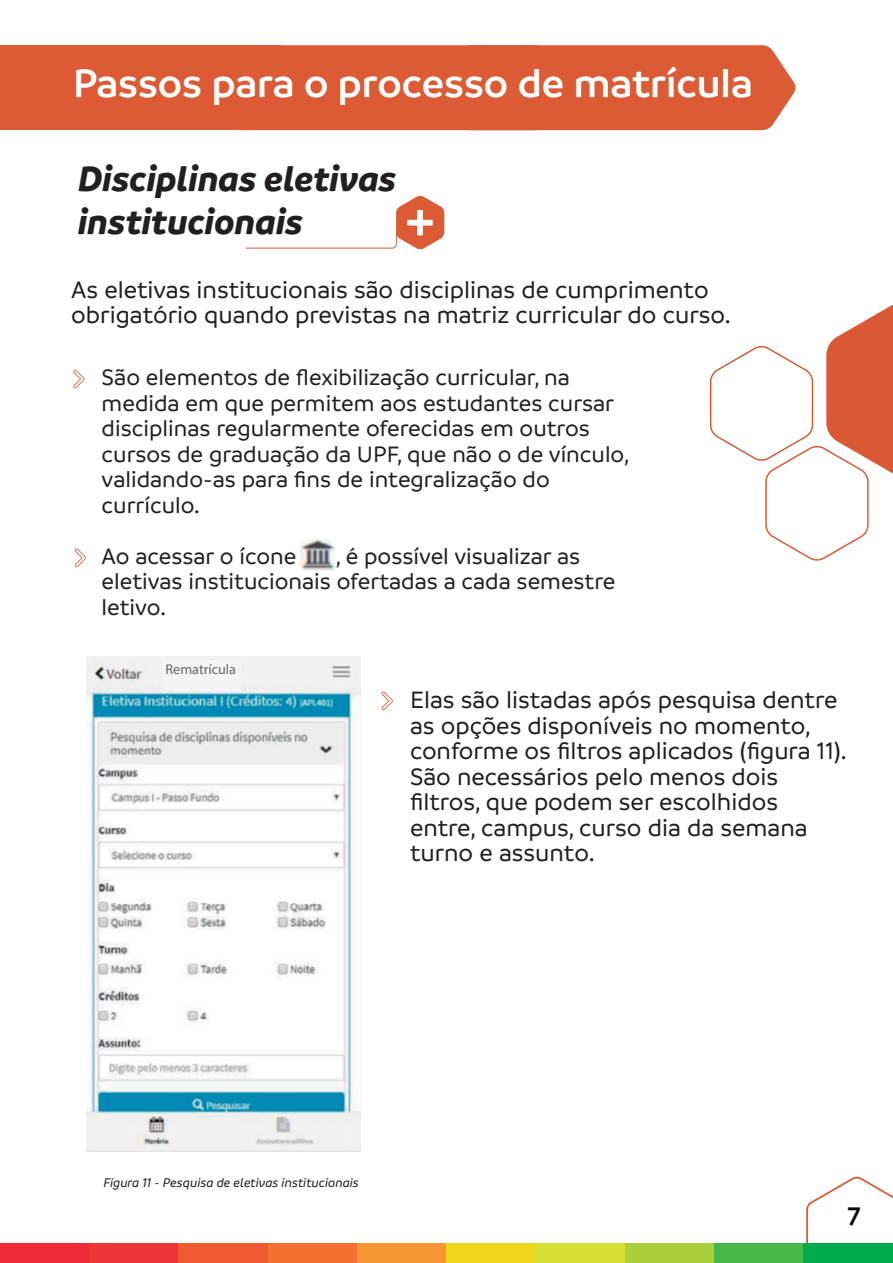
<style>
.page{position:relative;width:893px;height:1263px;background:#fff}
.page>*{position:absolute;margin:0;border:0;box-sizing:border-box;transform-origin:0 0}
.t1{font:700 58.35px "Branding";color:#fff}
.t2{font:600 42.3px "Branding";color:#fff}
.t3{font:italic 700 37.65px/43.3px "Branding";color:#231f20}
.t4{font:600 27.45px "Branding";color:#0b090c}
.t5{font:500 25.5px/25.5px "Branding";color:#231f20}
.t6{font:500 24px/25.5px "Branding";color:#231f20}
.t7{font:14.25px "Myriad Pro";color:#646667}
.t8{font:italic 500 13.5px "Branding";color:#231f20}
</style>
<div class="page">
<svg style="left:805px;top:1176px;width:88px;height:68px"></svg>
<div style="left:0;top:1244px;width:89px;height:19px;background:#ed2a38"></div>
<div style="left:89px;top:1244px;width:90px;height:19px;background:#ee3537"></div>
<div style="left:179px;top:1244px;width:89px;height:19px;background:#f05a33"></div>
<div style="left:268px;top:1244px;width:89px;height:19px;background:#f37032"></div>
<div style="left:357px;top:1244px;width:89px;height:19px;background:#f79532"></div>
<div style="left:446px;top:1244px;width:90px;height:19px;background:#efd51c"></div>
<div style="left:536px;top:1244px;width:89px;height:19px;background:#d4df30"></div>
<div style="left:625px;top:1244px;width:89px;height:19px;background:#abcf3b"></div>
<div style="left:714px;top:1244px;width:90px;height:19px;background:#48b749"></div>
<div style="left:804px;top:1244px;width:89px;height:19px;background:#00ab4d"></div>
<div style="left:0;top:45px;width:796px;height:85px;background:#dc5a34"></div>
<svg style="left:709px;top:304px;width:184px;height:257px"></svg>
<svg style="left:245px;top:196px;width:199px;height:54px"></svg>
<svg style="left:73px;top:370px;width:12px;height:18px"></svg>
<svg style="left:381px;top:691px;width:12px;height:19px"></svg>
<svg style="left:74px;top:548px;width:12px;height:19px"></svg>
<img style="left:300px;top:538px;width:36px;height:33px">
<img style="left:300px;top:547px;width:36px;height:21px">
<img style="left:86px;top:657px;width:274px;height:495px">
<div style="left:163px;top:660px;width:78px;height:31px;background:#f4f4f4"></div>
<h2 class="t2" style="left:73px;top:60px;width:681px">Passos para o processo de matrícula</h2>
<h3 class="t3" style="left:78px;top:157px;width:320px">Disciplinas eletivas institucionais</h3>
<h1 class="t1" style="left:405px;top:184px;width:31px">+</h1>
<p class="t5" style="left:71px;top:277px;width:661px">As eletivas institucionais são disciplinas de cumprimento obrigatório quando previstas na matriz curricular do curso.</p>
<p class="t6" style="left:102px;top:365px;width:529px">São elementos de flexibilização curricular, na medida em que permitem aos estudantes cursar disciplinas regularmente oferecidas em outros cursos de graduação da UPF, que não o de vínculo, validando-as para fins de integralização do currículo.</p>
<p class="t6" style="left:102px;top:543px;width:196px">Ao acessar o ícone</p>
<p class="t6" style="left:102px;top:543px;width:515px;text-indent:234px">, é possível visualizar as eletivas institucionais ofertadas a cada semestre letivo.</p>
<p class="t7" style="left:166px;top:660px;width:72px">Rematrícula</p>
<p class="t5" style="left:410px;top:687px;width:438px">Elas são listadas após pesquisa dentre as opções disponíveis no momento, conforme os filtros aplicados (figura 11).<br>São necessários pelo menos dois filtros, que podem ser escolhidos entre, campus, curso dia da semana turno e assunto.</p>
<p class="t8" style="left:103px;top:1176px;width:257px">Figura 11 - Pesquisa de eletivas institucionais</p>
<p class="t4" style="left:848px;top:1201px;width:15px">7</p>
</div>
